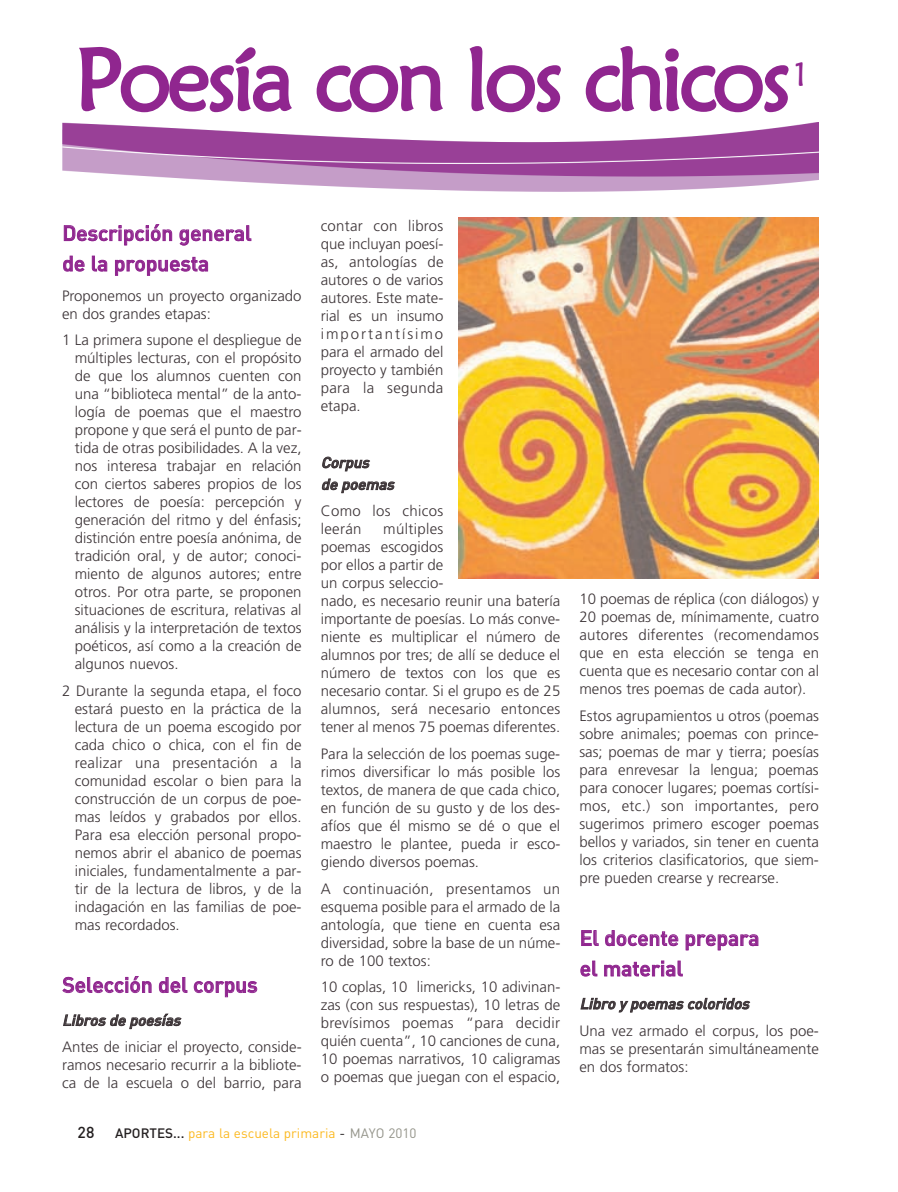
<style>
.page{position:relative;width:898px;height:1192px;background:#fff}
.page>*{position:absolute;margin:0;border:0;box-sizing:border-box;transform-origin:0 0}
.t1{font:87px "Maiandra GD";letter-spacing:-.045em;color:#90268f}
.t2{font:33.75px "Maiandra GD";color:#90268f}
.t3{font:500 21px/30.5px "DIN";color:#90268f}
.t4{font:500 15.75px "DIN";color:#231f20}
.t5{font:300 15px/18px "Frutiger";color:#3c3437;text-align:justify}
.t6{font:italic 500 15px/21.8px "DIN";color:#3c3437}
.t7{font:300 15px/18px "Frutiger";letter-spacing:.02em;color:#3c3437}
.t8{font:13.5px "DIN";color:#fcb920}
.s1{color:#231f20}
.s2{font-weight:500;color:#231f20}
.s3{color:#94948a}
</style>
<div class="page">
<svg style="left:62px;top:122px;width:757px;height:457px"></svg>
<h1 class="t1" style="left:75px;top:29px;width:717px">Poesía con los chicos</h1>
<h2 class="t2" style="left:794px;top:54px;width:15px">1</h2>
<h3 class="t3" style="left:62px;top:217px;width:191px">Descripción general de la propuesta</h3>
<p class="t5" style="left:62px;top:286px;width:241px">Proponemos un proyecto organizado en dos grandes etapas:</p>
<p class="t5" style="left:75px;top:331px;width:228px;text-indent:-13px">1 La primera supone el despliegue de múltiples lecturas, con el propósito de que los alumnos cuenten con una “biblioteca mental” de la anto&shy;logía de poemas que el maestro propone y que será el punto de par&shy;tida de otras posibilidades. A la vez, nos interesa trabajar en relación con ciertos saberes propios de los lectores de poesía: percepción y generación del ritmo y del énfasis<span class="s1">; </span>distinción entre poesía anónima, de tradición oral, y de autor; conoci&shy;miento de algunos autores; entre otros. Por otra parte, se proponen situaciones de escritura, relativas al análisis y la interpretación de textos poéticos, así como a la creación de algunos nuevos.</p>
<p class="t5" style="left:75px;top:681px;width:228px;text-indent:-13px">2 Durante la segunda etapa, el foco estará puesto en la práctica de la lectura de un poema escogido por cada chico o chica, con el fin de realizar una presentación a la comunidad escolar o bien para la construcción de un corpus de poe&shy;mas leídos y grabados por ellos.<br>Para esa elección personal propo&shy;nemos abrir el abanico de poemas iniciales, fundamentalmente a par&shy;tir de la lectura de libros, y de la indagación en las familias de poe&shy;mas recordados.</p>
<h3 class="t3" style="left:62px;top:968px;width:197px">Selección del corpus</h3>
<p class="t6" style="left:62px;top:1008px;width:124px">Libros de poesías</p>
<p class="t5" style="left:62px;top:1037px;width:241px">Antes de iniciar el proyecto, conside&shy;ramos necesario recurrir a la bibliote&shy;ca de la escuela o del barrio, para</p>
<p class="t5" style="left:321px;top:217px;width:124px">contar con libros que incluyan poesí&shy;as, antologías de autores o de varios autores. Este mate&shy;rial es un insumo importantísimo para el armado del proyecto y también para la segunda etapa.</p>
<p class="t6" style="left:321px;top:451px;width:78px">Corpus<br>de poemas</p>
<p class="t7" style="left:321px;top:502px;width:124px">Como los chicos leerán</p>
<p class="t5" style="left:321px;top:520px;width:241px;text-align:left;text-indent:63px">múltiples<br>poemas escogidos<br>por ellos a partir de<br>un corpus seleccio-<br>nado, es necesario reunir una batería importante de poesías. Lo más conve&shy;niente es multiplicar el número de alumnos por tres; de allí se deduce el número de textos con los que es necesario contar. Si el grupo es de 25 alumnos, será necesario entonces tener al menos 75 poemas diferentes.</p>
<p class="t5" style="left:321px;top:744px;width:241px">Para la selección de los poemas suge&shy;rimos diversificar lo más posible los textos, de manera de que cada chico, en función de su gusto y de los des&shy;afíos que él mismo se dé o que el maestro le plantee, pueda ir esco&shy;giendo diversos poemas.</p>
<p class="t5" style="left:321px;top:879px;width:241px">A continuación, presentamos un esquema posible para el armado de la antología, que tiene en cuenta esa diversidad, sobre la base de un núme&shy;ro de 100 textos:</p>
<p class="t5" style="left:321px;top:977px;width:241px">10 coplas, 10 limericks, 10 adivinan&shy;zas (con sus respuestas), 10 letras de brevísimos poemas “para decidir quién cuenta”, 10 canciones de cuna, 10 poemas narrativos, 10 caligramas o poemas que juegan con el espacio,</p>
<p class="t4" style="left:78px;top:1122px;width:18px">28</p>
<p class="t8" style="left:115px;top:1124px;width:303px"><span class="s2">APORTES...</span> para la escuela primaria <span class="s1">-</span> <span class="s3">MAYO 2010</span></p>
<p class="t5" style="left:579px;top:590px;width:241px">10 poemas de réplica (con diálogos) y 20 poemas de, mínimamente, cuatro autores diferentes (recomendamos que en esta elección se tenga en cuenta que es necesario contar con al menos tres poemas de cada autor).</p>
<p class="t5" style="left:579px;top:706px;width:241px">Estos agrupamientos u otros (poemas sobre animales; poemas con prince&shy;sas; poemas de mar y tierra; poesías para enrevesar la lengua; poemas para conocer lugares; poemas cortísi&shy;mos, etc.) son importantes, pero sugerimos primero escoger poemas bellos y variados, sin tener en cuenta los criterios clasificatorios, que siem&shy;pre pueden crearse y recrearse.</p>
<h3 class="t3" style="left:580px;top:921px;width:181px">El docente prepara el material</h3>
<p class="t6" style="left:580px;top:992px;width:175px">Libro y poemas coloridos</p>
<p class="t5" style="left:579px;top:1021px;width:241px">Una vez armado el corpus, los poe&shy;mas se presentarán simultáneamente en dos formatos:</p>
</div>
